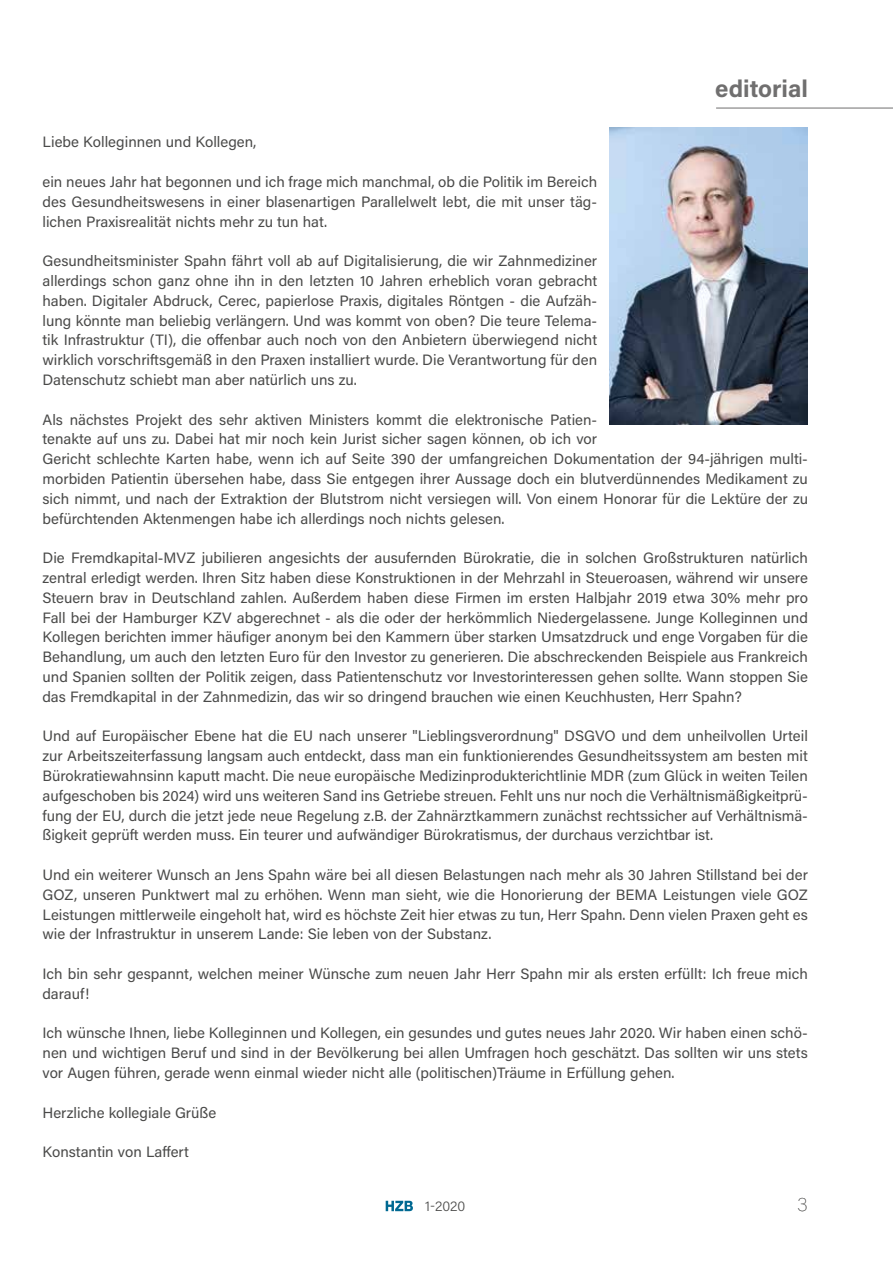
<style>
.page{position:relative;width:893px;height:1263px;background:#fff}
.page>*{position:absolute;margin:0;border:0;box-sizing:border-box;transform-origin:0 0}
.t1{font:700 24px "Acumin Pro";color:#706f6f}
.t2{font:100 19.5px "Acumin Pro";color:#4a4a49}
.t3{font:15px/19.8px "Acumin Pro";color:#4a4a49;text-align:justify}
.t4{font:300 13.5px "Acumin Pro";color:#4a4a49}
</style>
<div class="page">
<svg style="left:386px;top:1201px;width:27px;height:10px"></svg>
<img style="left:610px;top:128px;width:198px;height:297px">
<hr style="left:716px;top:108px;width:177px;height:1px;background:#706f6f">
<h1 class="t1" style="left:715px;top:71px;width:94px">editorial</h1>
<p class="t3" style="left:43px;top:132px;width:215px">Liebe Kolleginnen und Kollegen,</p>
<p class="t3" style="left:43px;top:171px;width:556px">ein neues Jahr hat begonnen und ich frage mich manchmal, ob die Politik im Bereich des Gesundheitswesens in einer blasenartigen Parallelwelt lebt, die mit unser täg&shy;lichen Praxisrealität nichts mehr zu tun hat.</p>
<p class="t3" style="left:43px;top:250px;width:556px">Gesundheitsminister Spahn fährt voll ab auf Digitalisierung, die wir Zahnmediziner allerdings schon ganz ohne ihn in den letzten 10 Jahren erheblich voran gebracht haben. Digitaler Abdruck, Cerec, papierlose Praxis, digitales Röntgen - die Aufzäh&shy;lung könnte man beliebig verlängern. Und was kommt von oben? Die teure Telema&shy;tik Infrastruktur (TI), die offenbar auch noch von den Anbietern überwiegend nicht wirklich vorschriftsgemäß in den Praxen installiert wurde. Die Verantwortung für den Datenschutz schiebt man aber natürlich uns zu.</p>
<p class="t3" style="left:43px;top:409px;width:767px;text-align:left">Als nächstes Projekt des sehr aktiven Ministers kommt die elektronische Patien-<br>tenakte auf uns zu. Dabei hat mir noch kein Jurist sicher sagen können, ob ich vor<br>Gericht schlechte Karten habe, wenn ich auf Seite 390 der umfangreichen Dokumentation der 94-jährigen multi&shy;morbiden Patientin übersehen habe, dass Sie entgegen ihrer Aussage doch ein blutverdünnendes Medikament zu sich nimmt, und nach der Extraktion der Blutstrom nicht versiegen will. Von einem Honorar für die Lektüre der zu befürchtenden Aktenmengen habe ich allerdings noch nichts gelesen.</p>
<p class="t3" style="left:43px;top:547px;width:767px">Die Fremdkapital-MVZ jubilieren angesichts der ausufernden Bürokratie, die in solchen Großstrukturen natürlich zentral erledigt werden. Ihren Sitz haben diese Konstruktionen in der Mehrzahl in Steueroasen, während wir unsere Steuern brav in Deutschland zahlen. Außerdem haben diese Firmen im ersten Halbjahr 2019 etwa 30% mehr pro Fall bei der Hamburger KZV abgerechnet - als die oder der herkömmlich Niedergelassene. Junge Kolleginnen und Kollegen berichten immer häufiger anonym bei den Kammern über starken Umsatzdruck und enge Vorgaben für die Behandlung, um auch den letzten Euro für den Investor zu generieren. Die abschreckenden Beispiele aus Frankreich und Spanien sollten der Politik zeigen, dass Patientenschutz vor Investorinteressen gehen sollte. Wann stoppen Sie das Fremdkapital in der Zahnmedizin, das wir so dringend brauchen wie einen Keuchhusten, Herr Spahn?</p>
<p class="t3" style="left:43px;top:726px;width:767px">Und auf Europäischer Ebene hat die EU nach unserer "Lieblingsverordnung" DSGVO und dem unheilvollen Urteil zur Arbeitszeiterfassung langsam auch entdeckt, dass man ein funktionierendes Gesundheitssystem am besten mit Bürokratiewahnsinn kaputt macht. Die neue europäische Medizinprodukterichtlinie MDR (zum Glück in weiten Teilen aufgeschoben bis 2024) wird uns weiteren Sand ins Getriebe streuen. Fehlt uns nur noch die Verhältnismäßigkeitprü&shy;fung der EU, durch die jetzt jede neue Regelung z.B. der Zahnärztkammern zunächst rechtssicher auf Verhältnismä&shy;ßigkeit geprüft werden muss. Ein teurer und aufwändiger Bürokratismus, der durchaus verzichtbar ist.</p>
<p class="t3" style="left:43px;top:864px;width:767px">Und ein weiterer Wunsch an Jens Spahn wäre bei all diesen Belastungen nach mehr als 30 Jahren Stillstand bei der GOZ, unseren Punktwert mal zu erhöhen. Wenn man sieht, wie die Honorierung der BEMA Leistungen viele GOZ Leistungen mittlerweile eingeholt hat, wird es höchste Zeit hier etwas zu tun, Herr Spahn. Denn vielen Praxen geht es wie der Infrastruktur in unserem Lande: Sie leben von der Substanz.</p>
<p class="t3" style="left:43px;top:963px;width:767px">Ich bin sehr gespannt, welchen meiner Wünsche zum neuen Jahr Herr Spahn mir als ersten erfüllt: Ich freue mich darauf!</p>
<p class="t3" style="left:43px;top:1023px;width:767px">Ich wünsche Ihnen, liebe Kolleginnen und Kollegen, ein gesundes und gutes neues Jahr 2020. Wir haben einen schö&shy;nen und wichtigen Beruf und sind in der Bevölkerung bei allen Umfragen hoch geschätzt. Das sollten wir uns stets vor Augen führen, gerade wenn einmal wieder nicht alle (politischen)Träume in Erfüllung gehen.</p>
<p class="t3" style="left:43px;top:1102px;width:175px">Herzliche kollegiale Grüße</p>
<p class="t3" style="left:43px;top:1141px;width:148px">Konstantin von Laffert</p>
<p class="t4" style="left:425px;top:1197px;width:42px">1-2020</p>
<h2 class="t2" style="left:798px;top:1191px;width:12px">3</h2>
</div>
